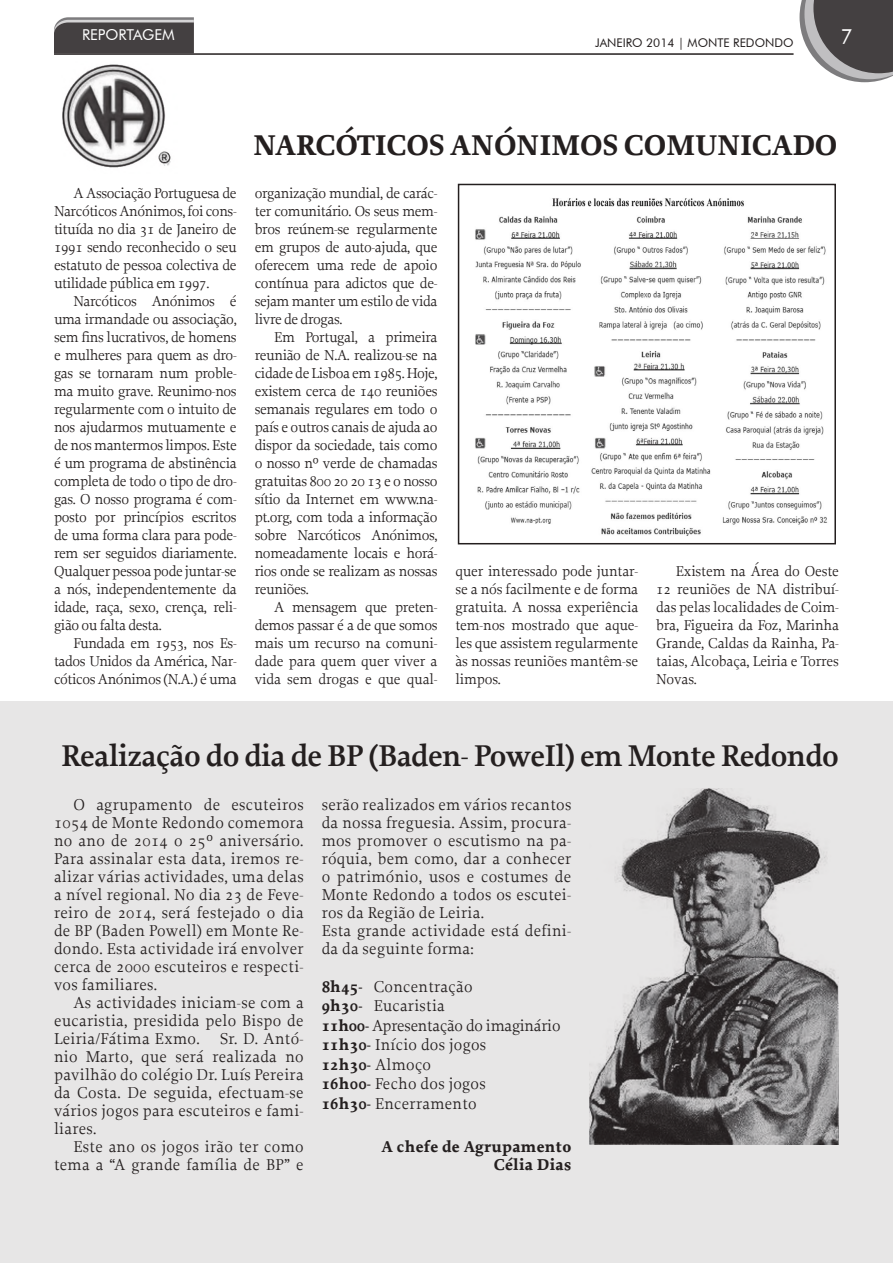
<style>
.page{position:relative;width:893px;height:1263px;background:#fff}
.page>*{position:absolute;margin:0;border:0;box-sizing:border-box;transform-origin:0 0}
.t1{font:600 31.5px "Proforma";letter-spacing:-.02em;color:#241f1f}
.t2{font:700 30px "Proforma";letter-spacing:-.01em;color:#241f1f}
.t3{font:21px "Futura BT";color:#fff}
.t4{font:16.5px/18px "Proforma";letter-spacing:.02em;color:#241f1f;text-align:justify}
.t5{font:700 16.5px/18px "Proforma";letter-spacing:.02em;color:#241f1f;text-align:right}
.t6{font:15px/18px "Proforma";letter-spacing:-.025em;color:#241f1f;text-align:justify}
.t7{font:15px "Futura BT";color:#fff}
.t8{font:12px "Futura BT";color:#241f1f}
.s1{font-weight:700}
</style>
<div class="page">
<div style="left:0;top:701px;width:893px;height:562px;background:#e7e6e6"></div>
<svg style="left:799px;top:0;width:94px;height:82px;background:#737072"></svg>
<svg style="left:54px;top:17px;width:140px;height:36px;background:#555253"></svg>
<hr style="left:54px;top:53px;width:740px;height:2px;background:#241f1f">
<img style="left:62px;top:64px;width:109px;height:104px">
<img style="left:589px;top:789px;width:250px;height:356px">
<img style="left:475px;top:198px;width:352px;height:338px">
<div style="left:458px;top:184px;width:378px;height:360px;border:2px solid #241f1f"></div>
<p class="t7" style="left:82px;top:26px;width:94px">REPORTAGEM</p>
<p class="t8" style="left:595px;top:35px;width:200px">JANEIRO 2014 | MONTE REDONDO</p>
<h3 class="t3" style="left:841px;top:23px;width:14px">7</h3>
<p class="t6" style="left:54px;top:184px;width:184px;text-indent:20px">A Associação Portuguesa de Narcóticos Anónimos, foi cons&shy;tituída no dia 31 de Janeiro de 1991 sendo reconhecido o seu estatuto de pessoa colectiva de utilidade pública em 1997.</p>
<p class="t6" style="left:54px;top:292px;width:184px;text-indent:20px">Narcóticos Anónimos é uma irmandade ou associação, sem fins lucrativos, de homens e mulheres para quem as dro&shy;gas se tornaram num proble&shy;ma muito grave. Reunimo-nos regularmente com o intuito de nos ajudarmos mutuamente e de nos mantermos limpos. Este é um programa de abstinência completa de todo o tipo de dro&shy;gas. O nosso programa é com&shy;posto por princípios escritos de uma forma clara para pode&shy;rem ser seguidos diariamente.<br>Qualquer pessoa pode juntar-se a nós, independentemente da idade, raça, sexo, crença, reli&shy;gião ou falta desta.</p>
<p class="t6" style="left:54px;top:634px;width:184px;text-indent:20px">Fundada em 1953, nos Es&shy;tados Unidos da América, Nar&shy;cóticos Anónimos (N.A.) é uma</p>
<h2 class="t2" style="left:253px;top:126px;width:586px">NARCÓTICOS ANÓNIMOS COMUNICADO</h2>
<p class="t6" style="left:255px;top:184px;width:184px">organização mundial, de carác&shy;ter comunitário. Os seus mem&shy;bros reúnem-se regularmente em grupos de auto-ajuda, que oferecem uma rede de apoio contínua para adictos que de&shy;sejam manter um estilo de vida livre de drogas.</p>
<p class="t6" style="left:255px;top:328px;width:184px;text-indent:20px">Em Portugal, a primeira reunião de N.A. realizou-se na cidade de Lisboa em 1985. Hoje, existem cerca de 140 reuniões semanais regulares em todo o país e outros canais de ajuda ao dispor da sociedade, tais como o nosso nº verde de chamadas gratuitas 800 20 20 13 e o nosso sítio da Internet em www.na&shy;pt.org, com toda a informação sobre Narcóticos Anónimos, nomeadamente locais e horá&shy;rios onde se realizam as nossas reuniões.</p>
<p class="t6" style="left:255px;top:598px;width:184px;text-indent:20px">A mensagem que preten&shy;demos passar é a de que somos mais um recurso na comuni&shy;dade para quem quer viver a vida sem drogas e que qual-</p>
<p class="t6" style="left:455px;top:562px;width:184px">quer interessado pode juntar&shy;se a nós facilmente e de forma gratuita. A nossa experiência tem-nos mostrado que aque&shy;les que assistem regularmente às nossas reuniões mantêm-se limpos.</p>
<p class="t6" style="left:656px;top:562px;width:184px;text-indent:20px">Existem na Área do Oeste 12 reuniões de NA distribuí&shy;das pelas localidades de Coim&shy;bra, Figueira da Foz, Marinha Grande, Caldas da Rainha, Pa&shy;taias, Alcobaça, Leiria e Torres Novas.</p>
<h1 class="t1" style="left:61px;top:736px;width:779px">Realização do dia de BP (Baden- PoweIl) em Monte Redondo</h1>
<p class="t4" style="left:54px;top:795px;width:251px;text-indent:20px">O agrupamento de escuteiros 1054 de Monte Redondo comemora no ano de 2014 o 25º aniversário.<br>Para assinalar esta data, iremos re&shy;alizar várias actividades, uma delas a nível regional. No dia 23 de Feve&shy;reiro de 2014, será festejado o dia de BP (Baden Powell) em Monte Re&shy;dondo. Esta actividade irá envolver cerca de 2000 escuteiros e respecti&shy;vos familiares.</p>
<p class="t4" style="left:54px;top:993px;width:251px;text-indent:20px">As actividades iniciam-se com a eucaristia, presidida pelo Bispo de Leiria/Fátima Exmo. Sr. D. Antó&shy;nio Marto, que será realizada no pavilhão do colégio Dr. Luís Pereira da Costa. De seguida, efectuam-se vários jogos para escuteiros e fami&shy;liares.</p>
<p class="t4" style="left:54px;top:1137px;width:251px;text-align:right">Este ano os jogos irão ter como tema a “A grande família de BP” e</p>
<p class="t4" style="left:322px;top:795px;width:251px;text-align:left">serão realizados em vários recantos da nossa freguesia. Assim, procura&shy;mos promover o escutismo na pa&shy;róquia, bem como, dar a conhecer o património, usos e costumes de<br>Monte Redondo a todos os escutei&shy;ros da Região de Leiria.<br>Esta grande actividade está defini&shy;da da seguinte forma:</p>
<p class="t4" style="left:322px;top:976px;width:240px;line-height:19.5px;text-align:left"><span class="s1">8h45-</span> Concentração<br><span class="s1">9h30-</span> Eucaristia<br><span class="s1">11h00-</span> Apresentação do imaginário<br><span class="s1">11h30-</span> Início dos jogos<br><span class="s1">12h30-</span> Almoço<br><span class="s1">16h00-</span> Fecho dos jogos<br><span class="s1">16h30-</span> Encerramento</p>
<p class="t5" style="left:381px;top:1138px;width:191px">A chefe de Agrupamento<br>Célia Dias</p>
</div>
